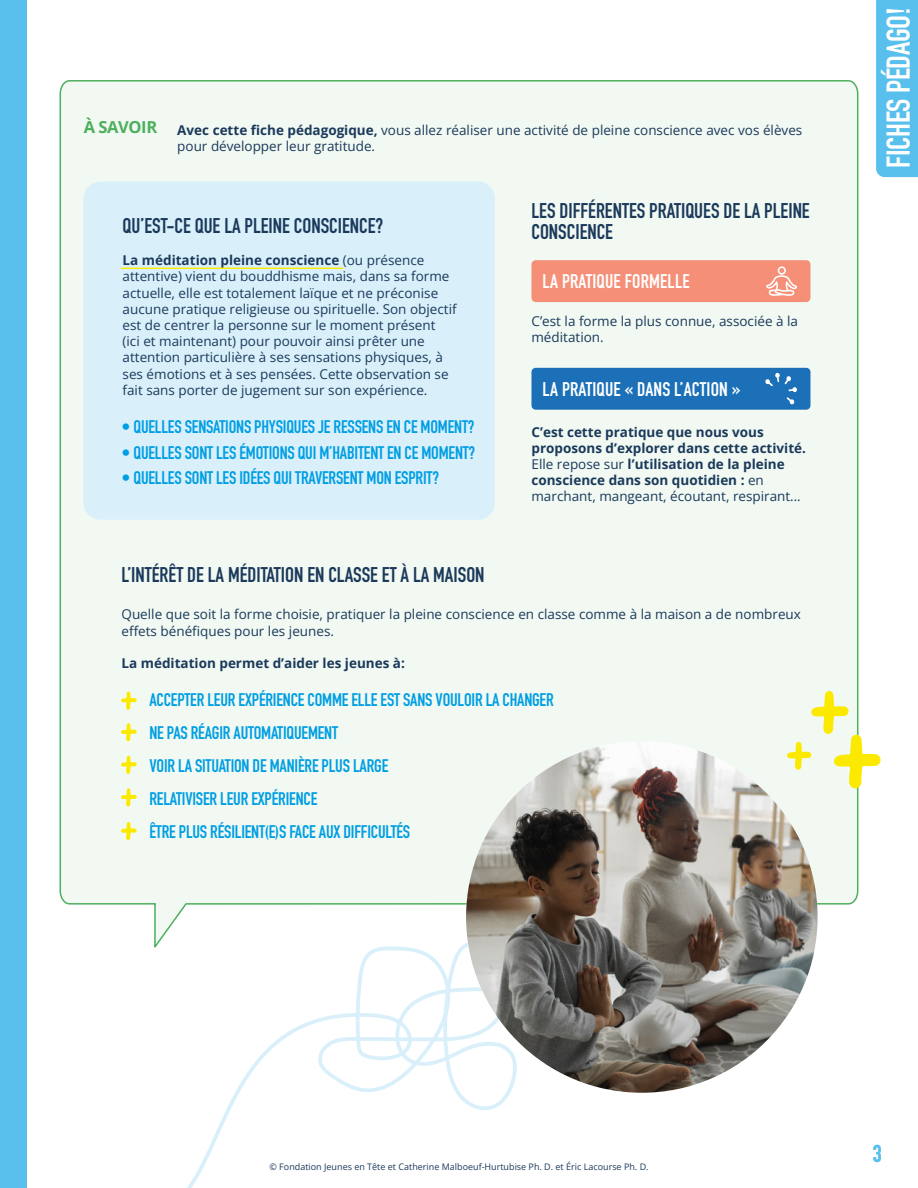
<style>
.page{position:relative;width:918px;height:1188px;background:#fff}
.page>*{position:absolute;margin:0;border:0;box-sizing:border-box;transform-origin:0 0}
.t1{font:700 32.55px "DIN Condensed";letter-spacing:-.01em;color:#fff}
.t2{font:700 24px "DIN Condensed";color:#59c0ed}
.t3{font:700 21px/21px "DIN Condensed";color:#1b395b}
.t4{font:700 19.5px "DIN Condensed";letter-spacing:.01em;color:#fff}
.t5{font:700 18px/33px "DIN Condensed";letter-spacing:-.01em;color:#009ee3}
.t6{font:700 16.5px "Open Sans";letter-spacing:-.025em;color:#4eaf5c}
.t7{font:13.5px/16.2px "Open Sans";color:#1b395b}
.t8{font:700 13.5px/16.2px "Open Sans";color:#1b395b}
.t9{font:9px "Open Sans";color:#1b395b}
.s1{font-weight:700}
.s2{font-weight:400}
</style>
<div class="page">
<div style="left:876px;top:0;width:42px;height:177px;background:#59c0ed"></div>
<div style="left:0;top:0;width:27px;height:1188px;background:#59c0ed"></div>
<svg style="left:187px;top:952px;width:395px;height:236px"></svg>
<div style="left:59px;top:80px;width:800px;height:872px;background:#f1f9f2"></div>
<svg style="left:787px;top:691px;width:94px;height:97px"></svg>
<div style="left:83px;top:182px;width:412px;height:338px;background:#d9f0fb;border-radius:17px"></div>
<hr style="left:121px;top:268px;width:222px;height:1px;background:#fbea00">
<div style="left:531px;top:260px;width:279px;height:42px;background:#f58f78;border-radius:4px"></div>
<div style="left:531px;top:368px;width:279px;height:42px;background:#1c70b8;border-radius:4px"></div>
<svg style="left:766px;top:266px;width:31px;height:30px"></svg>
<svg style="left:765px;top:373px;width:32px;height:32px"></svg>
<img style="left:466px;top:741px;width:352px;height:352px;border-radius:176px">
<svg style="left:121px;top:692px;width:16px;height:18px"></svg>
<svg style="left:121px;top:723px;width:16px;height:18px"></svg>
<svg style="left:121px;top:756px;width:16px;height:18px"></svg>
<svg style="left:121px;top:788px;width:16px;height:18px"></svg>
<svg style="left:121px;top:822px;width:16px;height:18px"></svg>
<p class="t6" style="left:84px;top:116px;width:75px">À SAVOIR</p>
<p class="t7" style="left:177px;top:122px;width:627px"><span class="s1">Avec cette fiche pédagogique,</span> vous allez réaliser une activité de pleine conscience avec vos élèves pour développer leur gratitude.</p>
<h3 class="t3" style="left:123px;top:215px;width:262px">QU’EST-CE QUE LA PLEINE CONSCIENCE?</h3>
<p class="t7" style="left:123px;top:252px;width:336px"><span class="s1">La méditation pleine conscience</span> (ou présence attentive) vient du bouddhisme mais, dans sa forme actuelle, elle est totalement laïque et ne préconise aucune pratique religieuse ou spirituelle. Son objectif est de centrer la personne sur le moment présent<br>(ici et maintenant) pour pouvoir ainsi prêter une attention particulière à ses sensations physiques, à ses émotions et à ses pensées. Cette observation se fait sans porter de jugement sur son expérience.</p>
<h3 class="t5" style="left:122px;top:410px;width:354px">• QUELLES SENSATIONS PHYSIQUES JE RESSENS EN CE MOMENT?</h3>
<h3 class="t5" style="left:122px;top:436px;width:355px">• QUELLES SONT LES ÉMOTIONS QUI M’HABITENT EN CE MOMENT?</h3>
<h3 class="t5" style="left:122px;top:461px;width:319px">• QUELLES SONT LES IDÉES QUI TRAVERSENT MON ESPRIT?</h3>
<h3 class="t3" style="left:531px;top:200px;width:280px">LES DIFFÉRENTES PRATIQUES DE LA PLEINE<br>CONSCIENCE</h3>
<h3 class="t4" style="left:543px;top:268px;width:149px">LA PRATIQUE FORMELLE</h3>
<p class="t7" style="left:531px;top:312px;width:268px">C’est la forme la plus connue, associée à la méditation.</p>
<h3 class="t4" style="left:543px;top:376px;width:199px">LA PRATIQUE « DANS L’ACTION »</h3>
<p class="t8" style="left:531px;top:423px;width:276px">C’est cette pratique que nous vous proposons d’explorer dans cette activité.<br><span class="s2">Elle repose sur</span> l’utilisation de la pleine conscience dans son quotidien : <span class="s2">en marchant, mangeant, écoutant, respirant…</span></p>
<h3 class="t3" style="left:122px;top:564px;width:365px">L’INTÉRÊT DE LA MÉDITATION EN CLASSE ET À LA MAISON</h3>
<p class="t7" style="left:122px;top:606px;width:681px">Quelle que soit la forme choisie, pratiquer la pleine conscience en classe comme à la maison a de nombreux effets bénéfiques pour les jeunes.</p>
<p class="t8" style="left:122px;top:655px;width:285px">La méditation permet d’aider les jeunes à:</p>
<h3 class="t5" style="left:149px;top:683px;width:406px">ACCEPTER LEUR EXPÉRIENCE COMME ELLE EST SANS VOULOIR LA CHANGER NE PAS RÉAGIR AUTOMATIQUEMENT<br>VOIR LA SITUATION DE MANIÈRE PLUS LARGE<br>RELATIVISER LEUR EXPÉRIENCE<br>ÊTRE PLUS RÉSILIENT(E)S FACE AUX DIFFICULTÉS</h3>
<h1 class="t1" style="left:876px;top:168px;width:162px;rotate:-90deg">FICHES PÉDAGO!</h1>
<p class="t9" style="left:270px;top:1161px;width:381px">© Fondation Jeunes en Tête et Catherine Malboeuf-Hurtubise Ph. D. et Éric Lacourse Ph. D.</p>
<h2 class="t2" style="left:873px;top:1138px;width:10px">3</h2>
</div>
